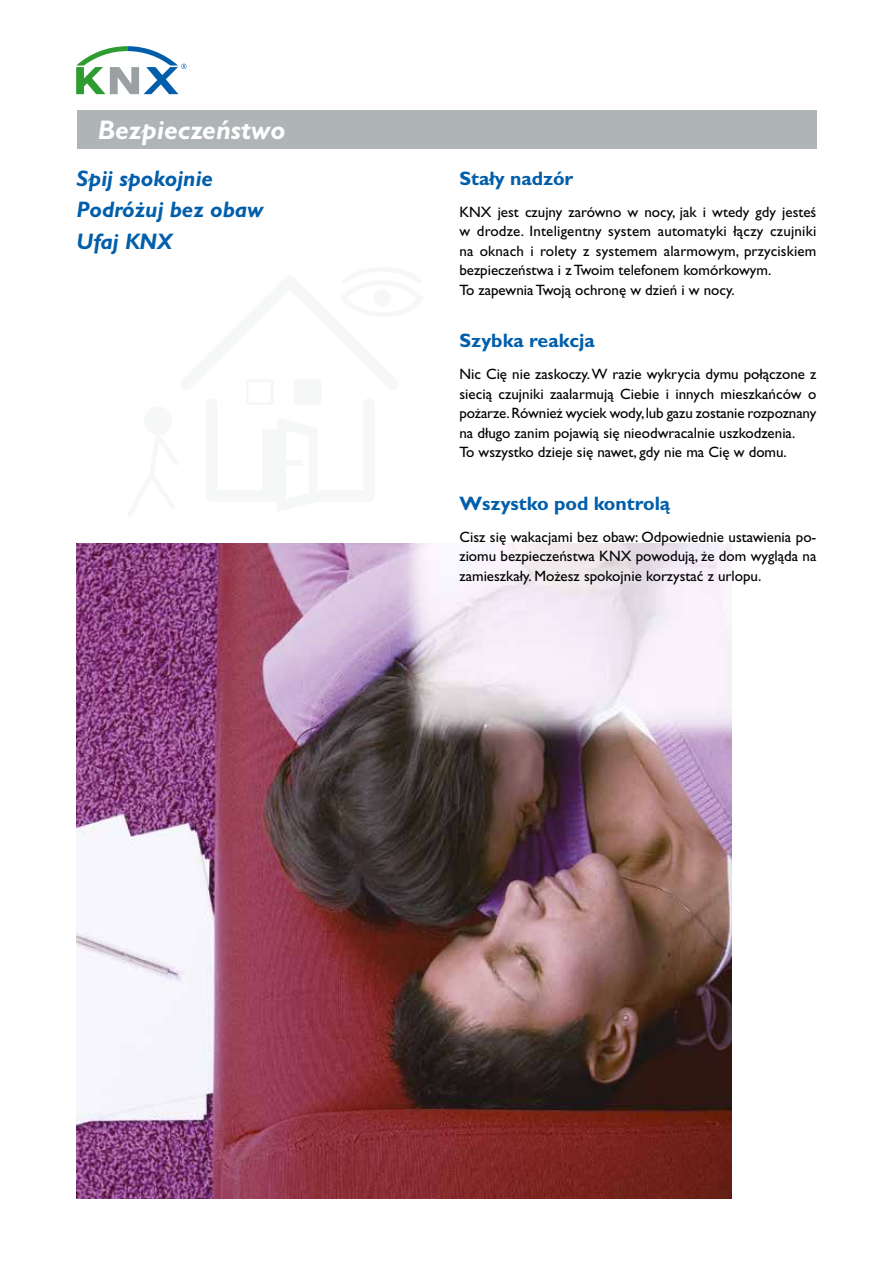
<style>
.page{position:relative;width:893px;height:1263px;background:#fff}
.page>*{position:absolute;margin:0;border:0;box-sizing:border-box;transform-origin:0 0}
.t1{font:italic 700 27px "Gill Sans CE";color:#fff}
.t2{font:italic 700 22.5px/31.3px "Gill Sans CE";color:#005eaa}
.t3{font:700 19.5px "Gill Sans CE";color:#005eaa}
.t4{font:15px/19.5px "Gill Sans CE";color:#000}
</style>
<div class="page">
<svg style="left:76px;top:46px;width:111px;height:48px"></svg>
<div style="left:77px;top:111px;width:739px;height:38px;background:#afb4b7"></div>
<img style="left:77px;top:544px;width:655px;height:655px">
<h1 class="t1" style="left:98px;top:114px;width:189px">Bezpieczeństwo</h1>
<h2 class="t2" style="left:77px;top:163px;width:189px">Spij spokojnie<br>Podróżuj bez obaw<br>Ufaj KNX</h2>
<h3 class="t3" style="left:459px;top:166px;width:115px">Stały nadzór</h3>
<p class="t4" style="left:459px;top:202px;width:359px">KNX jest czujny zarówno w nocy, jak i wtedy gdy jesteś w drodze. Inteligentny system automatyki łączy czujniki na oknach i rolety z systemem alarmowym, przyciskiem bezpieczeństwa i z Twoim telefonem komórkowym.<br>To zapewnia Twoją ochronę w dzień i w nocy.</p>
<h3 class="t3" style="left:459px;top:329px;width:137px">Szybka reakcja</h3>
<p class="t4" style="left:459px;top:365px;width:359px">Nic Cię nie zaskoczy.W razie wykrycia dymu połączone z siecią czujniki zaalarmują Ciebie i innych mieszkańców o pożarze.Również wyciek wody,lub gazu zostanie rozpoznany na długo zanim pojawią się nieodwracalnie uszkodzenia.<br>To wszystko dzieje się nawet, gdy nie ma Cię w domu.</p>
<h3 class="t3" style="left:459px;top:492px;width:212px">Wszystko pod kontrolą</h3>
<p class="t4" style="left:459px;top:527px;width:359px;text-align:justify">Cisz się wakacjami bez obaw: Odpowiednie ustawienia po&shy;ziomu bezpieczeństwa KNX powodują, że dom wygląda na zamieszkały. Możesz spokojnie korzystać z urlopu.</p>
</div>
